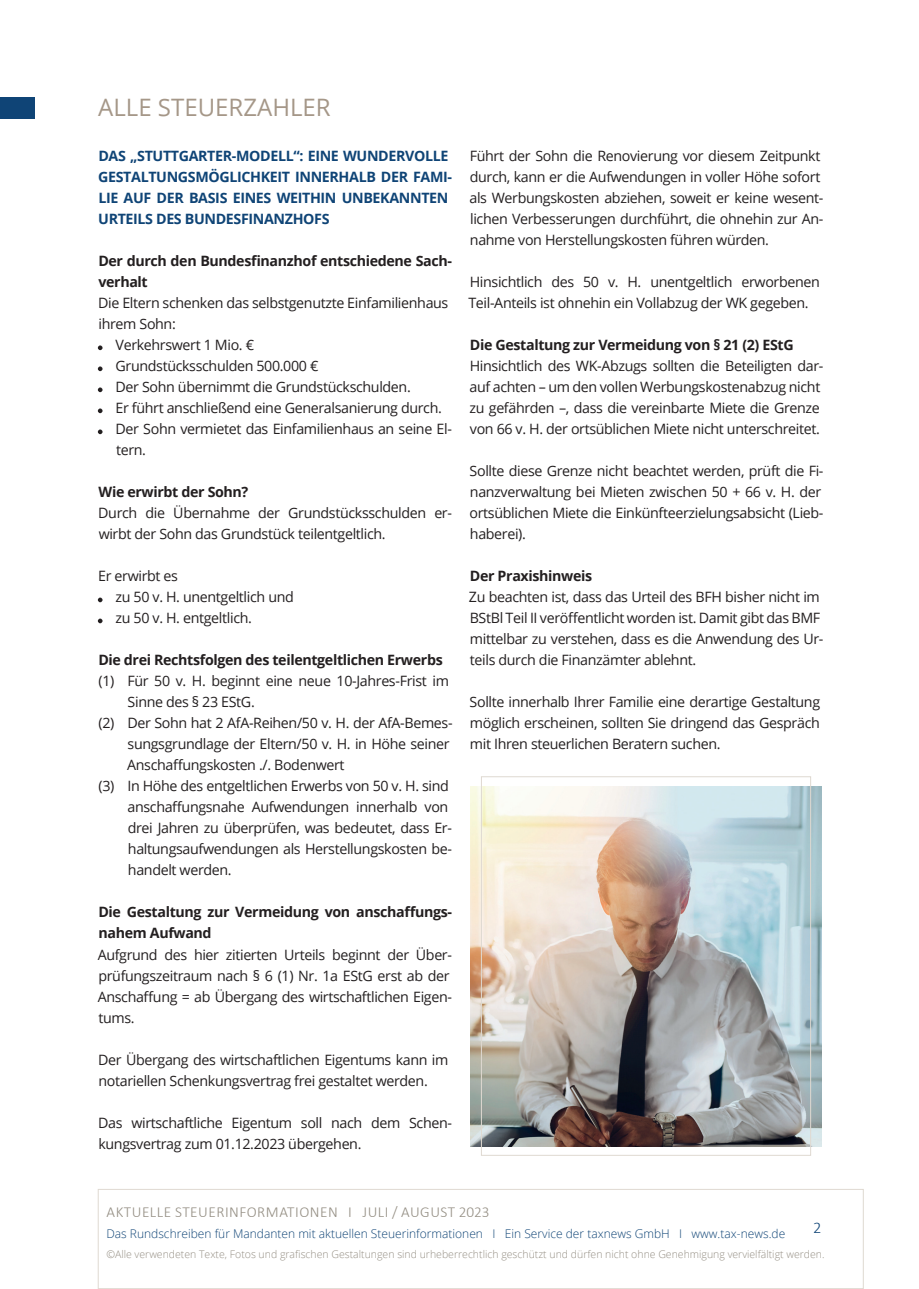
<style>
.page{position:relative;width:919px;height:1289px;background:#fff}
.page>*{position:absolute;margin:0;border:0;box-sizing:border-box;transform-origin:0 0}
.t1{font:24px "Open Sans";color:#a59788}
.t2{font:300 16.5px "Calibri";color:#0f4476}
.t3{font:300 15.3px "Calibri";letter-spacing:.03em;color:#948e83}
.t4{font:14.25px/21px "Open Sans";letter-spacing:-.025em;color:#231f20}
.t5{font:700 14.25px/21px "Open Sans";letter-spacing:-.025em;color:#231f20}
.t6{font:700 14.25px/21px "Open Sans";letter-spacing:-.025em;color:#0f4476}
.t7{font:300 12px "Open Sans";color:#0f4476}
.t8{font:300 10.5px "Open Sans";color:#948e83}
</style>
<div class="page">
<div style="left:98px;top:1188px;width:765px;height:100px;border:1px solid #dfd9d1"></div>
<svg style="left:98px;top:345px;width:4px;height:5px"></svg>
<svg style="left:98px;top:366px;width:4px;height:5px"></svg>
<svg style="left:98px;top:387px;width:4px;height:5px"></svg>
<svg style="left:98px;top:408px;width:4px;height:5px"></svg>
<svg style="left:98px;top:429px;width:4px;height:5px"></svg>
<svg style="left:98px;top:597px;width:4px;height:5px"></svg>
<svg style="left:98px;top:618px;width:4px;height:5px"></svg>
<div style="left:0;top:98px;width:34px;height:21px;background:#0f4476"></div>
<img style="left:470px;top:786px;width:351px;height:360px">
<div style="left:481px;top:776px;width:330px;height:379px;border:1px solid #dfd9d1"></div>
<h1 class="t1" style="left:98px;top:91px;width:234px">ALLE STEUERZAHLER</h1>
<p class="t6" style="left:98px;top:145px;width:355px">DAS „STUTTGARTER-MODELL“: EINE WUNDERVOLLE GESTALTUNGSMÖGLICHKEIT INNERHALB DER FAMI-LIE AUF DER BASIS EINES WEITHIN UNBEKANNTEN URTEILS DES BUNDESFINANZHOFS</p>
<p class="t5" style="left:98px;top:250px;width:355px">Der durch den Bundesfinanzhof entschiedene Sach&shy;verhalt</p>
<p class="t4" style="left:98px;top:292px;width:351px">Die Eltern schenken das selbstgenutzte Einfamilienhaus</p>
<p class="t4" style="left:98px;top:313px;width:79px">ihrem Sohn:</p>
<p class="t4" style="left:115px;top:334px;width:140px">Verkehrswert 1 Mio. €</p>
<p class="t4" style="left:115px;top:355px;width:204px">Grundstücksschulden 500.000 €</p>
<p class="t4" style="left:115px;top:376px;width:297px">Der Sohn übernimmt die Grundstückschulden.</p>
<p class="t4" style="left:115px;top:397px;width:328px">Er führt anschließend eine Generalsanierung durch.</p>
<p class="t4" style="left:115px;top:418px;width:338px">Der Sohn vermietet das Einfamilienhaus an seine El-</p>
<p class="t4" style="left:116px;top:439px;width:31px">tern.</p>
<p class="t5" style="left:99px;top:481px;width:151px">Wie erwirbt der Sohn?</p>
<p class="t4" style="left:98px;top:502px;width:355px">Durch die Übernahme der Grundstücksschulden er&shy;wirbt der Sohn das Grundstück teilentgeltlich.</p>
<p class="t4" style="left:115px;top:565px;width:180px;text-indent:-17px">Er erwirbt es<br>zu 50 v. H. unentgeltlich und zu 50 v. H. entgeltlich.</p>
<p class="t5" style="left:98px;top:649px;width:346px">Die drei Rechtsfolgen des teilentgeltlichen Erwerbs</p>
<p class="t4" style="left:98px;top:670px;width:352px">(1) Für 50 v. H. beginnt eine neue 10-Jahres-Frist im</p>
<p class="t4" style="left:128px;top:691px;width:129px">Sinne des § 23 EStG.</p>
<p class="t4" style="left:98px;top:712px;width:355px">(2) Der Sohn hat 2 AfA-Reihen/50 v. H. der AfA-Bemes-</p>
<p class="t4" style="left:128px;top:733px;width:323px">sungsgrundlage der Eltern/50 v. H. in Höhe seiner</p>
<p class="t4" style="left:127px;top:754px;width:219px">Anschaffungskosten ./. Bodenwert</p>
<p class="t4" style="left:98px;top:775px;width:352px">(3) In Höhe des entgeltlichen Erwerbs von 50 v. H. sind</p>
<p class="t4" style="left:127px;top:796px;width:322px">anschaffungsnahe Aufwendungen innerhalb von</p>
<p class="t4" style="left:128px;top:817px;width:326px">drei Jahren zu überprüfen, was bedeutet, dass Er-</p>
<p class="t4" style="left:128px;top:838px;width:325px">haltungsaufwendungen als Herstellungskosten be-</p>
<p class="t4" style="left:128px;top:859px;width:105px">handelt werden.</p>
<p class="t5" style="left:98px;top:901px;width:355px">Die Gestaltung zur Vermeidung von anschaffungs&shy;nahem Aufwand</p>
<p class="t4" style="left:98px;top:943px;width:356px">Aufgrund des hier zitierten Urteils beginnt der Über&shy;prüfungszeitraum nach § 6 (1) Nr. 1a EStG erst ab der Anschaffung = ab Übergang des wirtschaftlichen Eigen&shy;tums.</p>
<p class="t4" style="left:98px;top:1048px;width:351px">Der Übergang des wirtschaftlichen Eigentums kann im notariellen Schenkungsvertrag frei gestaltet werden.</p>
<p class="t4" style="left:98px;top:1111px;width:355px">Das wirtschaftliche Eigentum soll nach dem Schen&shy;kungsvertrag zum 01.12.2023 übergehen.</p>
<p class="t4" style="left:469px;top:145px;width:355px">Führt der Sohn die Renovierung vor diesem Zeitpunkt durch, kann er die Aufwendungen in voller Höhe sofort als Werbungskosten abziehen, soweit er keine wesent&shy;lichen Verbesserungen durchführt, die ohnehin zur An&shy;nahme von Herstellungskosten führen würden.</p>
<p class="t4" style="left:468px;top:271px;width:353px">Hinsichtlich des 50 v. H. unentgeltlich erworbenen<br>Teil-Anteils ist ohnehin ein Vollabzug der WK gegeben.</p>
<p class="t5" style="left:470px;top:334px;width:325px">Die Gestaltung zur Vermeidung von § 21 (2) EStG</p>
<p class="t4" style="left:469px;top:355px;width:356px">Hinsichtlich des WK-Abzugs sollten die Beteiligten dar&shy;auf achten – um den vollen Werbungskostenabzug nicht zu gefährden –, dass die vereinbarte Miete die Grenze von 66 v. H. der ortsüblichen Miete nicht unterschreitet.</p>
<p class="t4" style="left:469px;top:460px;width:355px">Sollte diese Grenze nicht beachtet werden, prüft die Fi&shy;nanzverwaltung bei Mieten zwischen 50 + 66 v. H. der ortsüblichen Miete die Einkünfteerzielungsabsicht (Lieb&shy;haberei).</p>
<p class="t5" style="left:470px;top:565px;width:124px">Der Praxishinweis</p>
<p class="t4" style="left:469px;top:586px;width:356px">Zu beachten ist, dass das Urteil des BFH bisher nicht im BStBl Teil II veröffentlicht worden ist. Damit gibt das BMF mittelbar zu verstehen, dass es die Anwendung des Ur&shy;teils durch die Finanzämter ablehnt.</p>
<p class="t4" style="left:469px;top:691px;width:352px;text-align:justify">Sollte innerhalb Ihrer Familie eine derartige Gestaltung möglich erscheinen, sollten Sie dringend das Gespräch mit Ihren steuerlichen Beratern suchen.</p>
<p class="t3" style="left:107px;top:1202px;width:384px">AKTUELLE STEUERINFORMATIONEN I JULI / AUGUST 2023</p>
<p class="t7" style="left:106px;top:1224px;width:680px">Das Rundschreiben für Mandanten mit aktuellen Steuerinformationen I Ein Service der taxnews GmbH I www.tax-news.de</p>
<p class="t8" style="left:106px;top:1246px;width:719px">©Alle verwendeten Texte, Fotos und grafischen Gestaltungen sind urheberrechtlich geschützt und dürfen nicht ohne Genehmigung vervielfältigt werden.</p>
<p class="t2" style="left:813px;top:1216px;width:10px">2</p>
</div>
